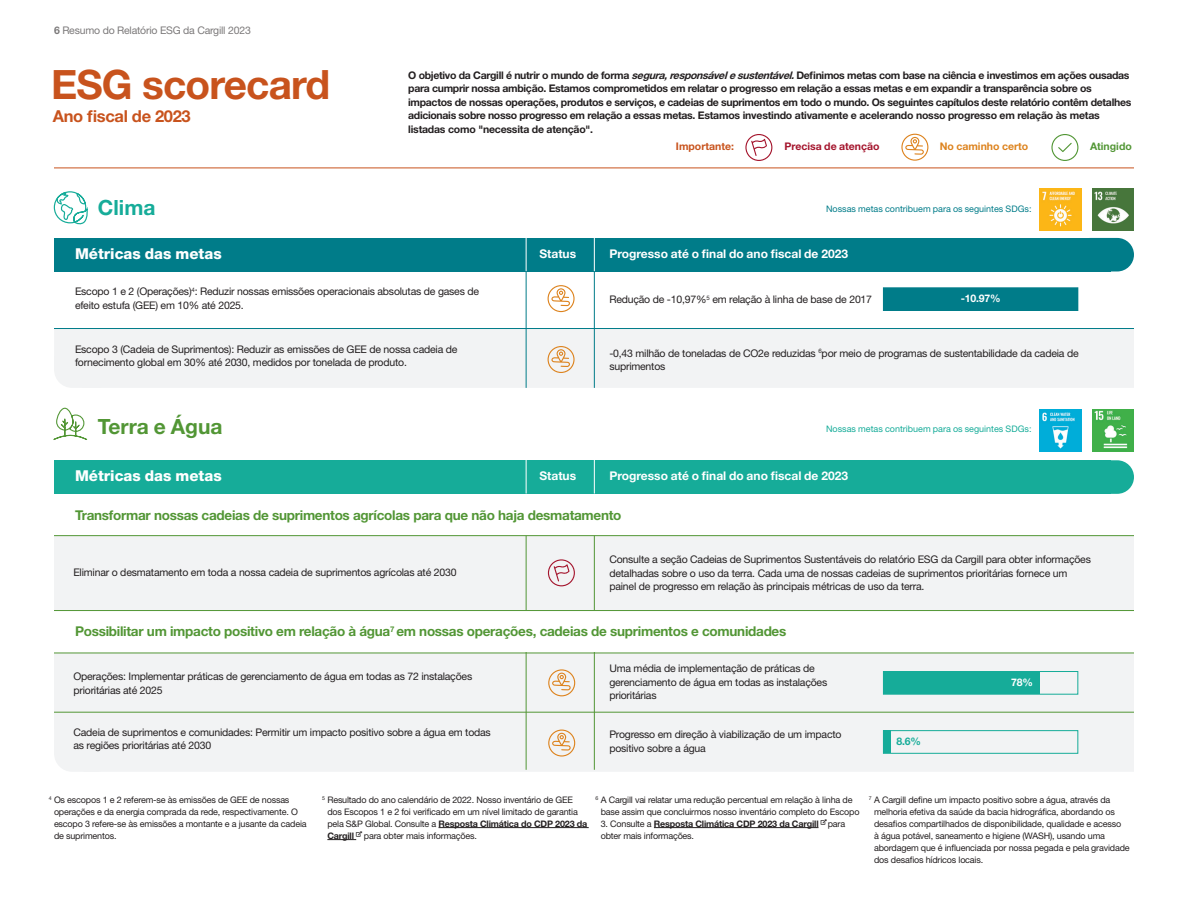
<style>
.page{position:relative;width:1188px;height:918px;background:#fff}
.page>*{position:absolute;margin:0;border:0;box-sizing:border-box;transform-origin:0 0}
.t1{font:700 40.5px "Helvetica Neue LT Std";letter-spacing:-.02em;color:#c8531d}
.t2{font:700 21px "Helvetica Neue LT Std";color:#529635}
.t3{font:700 21px "Helvetica Neue LT Std";color:#16ac99}
.t4{font:700 16.5px "Helvetica Neue LT Std";letter-spacing:-.02em;color:#c8531d}
.t5{font:800 15px "Helvetica Neue LT Std";color:#fff}
.t6{font:700 13.5px "Helvetica Neue LT Std";letter-spacing:-.02em;color:#529635}
.t7{font:700 12px "Helvetica Neue LT Std";color:#fff}
.t8{font:10.5px/13.5px "Helvetica Neue LT Std";letter-spacing:-.02em;color:#231f20}
.t9{font:700 10.5px/13.5px "Helvetica Neue LT Std";letter-spacing:-.03em;color:#231f20}
.t10{font:700 10.5px "Helvetica Neue LT Std";color:#a4142c}
.t11{font:700 10.5px "Helvetica Neue LT Std";color:#dd831e}
.t12{font:700 10.5px "Helvetica Neue LT Std";color:#c8531d}
.t13{font:700 10.5px "Helvetica Neue LT Std";color:#fff}
.t14{font:700 10.5px "Helvetica Neue LT Std";color:#529635}
.t15{font:700 10.5px "Helvetica Neue LT Std";color:#16ac99}
.t16{font:9px/12px "Helvetica Neue LT Std";letter-spacing:-.02em;color:#231f20}
.t17{font:9px "Helvetica Neue LT Std";color:#007c89}
.t18{font:9px "Helvetica Neue LT Std";color:#16ac99}
.t19{font:5.25px "Helvetica Neue LT Std";color:#231f20}
.s1{font-weight:700}
.s2{font-style:italic}
</style>
<div class="page">
<svg style="left:548px;top:285px;width:27px;height:27px"></svg>
<svg style="left:901px;top:134px;width:27px;height:27px"></svg>
<div style="left:54px;top:460px;width:1057px;height:34px;background:#16ac99"></div>
<div style="left:1074px;top:460px;width:60px;height:34px;background:#16ac99;border-radius:17px"></div>
<hr style="left:526px;top:458px;width:1px;height:36px;background:#fff">
<hr style="left:594px;top:458px;width:1px;height:36px;background:#fff">
<div style="left:54px;top:329px;width:1080px;height:59px;background:#f2f3f4"></div>
<div style="left:54px;top:238px;width:1057px;height:33px;background:#007c89"></div>
<div style="left:1074px;top:238px;width:60px;height:33px;background:#007c89;border-radius:17px"></div>
<hr style="left:54px;top:168px;width:1080px;height:1px;background:#c8531d">
<hr style="left:54px;top:328px;width:1080px;height:1px;background:#007c89">
<hr style="left:526px;top:271px;width:1px;height:117px;background:#007c89">
<hr style="left:594px;top:271px;width:1px;height:117px;background:#007c89">
<hr style="left:526px;top:236px;width:1px;height:35px;background:#fff">
<hr style="left:594px;top:236px;width:1px;height:35px;background:#fff">
<svg style="left:1051px;top:134px;width:27px;height:27px"></svg>
<svg style="left:745px;top:134px;width:27px;height:27px"></svg>
<img style="left:1039px;top:189px;width:42px;height:42px">
<img style="left:1092px;top:189px;width:42px;height:42px">
<svg style="left:53px;top:191px;width:35px;height:34px"></svg>
<img style="left:1039px;top:410px;width:42px;height:41px">
<img style="left:1092px;top:410px;width:42px;height:41px">
<svg style="left:53px;top:407px;width:35px;height:33px"></svg>
<div style="left:54px;top:728px;width:1080px;height:44px;background:#f2f3f4"></div>
<div style="left:54px;top:536px;width:1080px;height:83px;background:#f2f3f4"></div>
<div style="left:54px;top:653px;width:1080px;height:75px;background:#f2f3f4"></div>
<hr style="left:526px;top:536px;width:1px;height:234px;background:#529635">
<hr style="left:594px;top:536px;width:1px;height:234px;background:#529635">
<hr style="left:54px;top:712px;width:1080px;height:1px;background:#529635">
<hr style="left:54px;top:535px;width:1080px;height:1px;background:#529635">
<svg style="left:548px;top:559px;width:27px;height:27px"></svg>
<hr style="left:439px;top:827px;width:150px;height:1px;background:#231f20">
<hr style="left:654px;top:827px;width:165px;height:1px;background:#231f20">
<div style="left:54px;top:611px;width:1080px;height:41px;background:#fff"></div>
<hr style="left:54px;top:610px;width:1080px;height:1px;background:#529635">
<hr style="left:54px;top:653px;width:1080px;height:1px;background:#529635">
<div style="left:883px;top:287px;width:195px;height:24px;border:1px solid #007c89"></div>
<div style="left:883px;top:288px;width:195px;height:22px;background:#007c89"></div>
<div style="left:883px;top:671px;width:195px;height:24px;border:1px solid #16ac99"></div>
<div style="left:883px;top:672px;width:157px;height:22px;background:#16ac99"></div>
<div style="left:883px;top:730px;width:195px;height:24px;border:1px solid #16ac99"></div>
<div style="left:883px;top:731px;width:8px;height:22px;background:#16ac99"></div>
<svg style="left:548px;top:346px;width:27px;height:27px"></svg>
<svg style="left:548px;top:669px;width:27px;height:27px"></svg>
<svg style="left:548px;top:730px;width:27px;height:27px"></svg>
<svg style="left:327px;top:839px;width:30px;height:1px"></svg>
<p class="t8" style="left:54px;top:24px;width:198px"><span class="s1">6</span> Resumo do Relatório ESG da Cargill 2023</p>
<h1 class="t1" style="left:51px;top:59px;width:281px">ESG scorecard</h1>
<h3 class="t4" style="left:53px;top:105px;width:140px">Ano fiscal de 2023</h3>
<h2 class="t3" style="left:98px;top:194px;width:59px">Clima</h2>
<p class="t9" style="left:408px;top:68px;width:725px">O objetivo da Cargill é nutrir o mundo de forma <span class="s2">segura,responsávelesustentável.</span>Definimos metas com base na ciência e investimos em ações ousadas para cumprir nossa ambição. Estamos comprometidos em relatar o progresso em relação a essas metas e em expandir a transparência sobre os impactos de nossas operações, produtos e serviços, e cadeias de suprimentos em todo o mundo. Os seguintes capítulos deste relatório contêm detalhes adicionais sobre nosso progresso em relação a essas metas. Estamos investindo ativamente e acelerando nosso progresso em relação às metas listadas como "necessita de atenção".</p>
<p class="t12" style="left:676px;top:140px;width:60px">Importante:</p>
<p class="t10" style="left:784px;top:140px;width:97px">Precisa de atenção</p>
<p class="t11" style="left:940px;top:140px;width:90px">No caminho certo</p>
<p class="t14" style="left:1090px;top:140px;width:43px">Atingido</p>
<p class="t17" style="left:826px;top:204px;width:207px">Nossas metas contribuem para os seguintes SDGs:</p>
<h3 class="t5" style="left:75px;top:244px;width:148px">Métricas das metas</h3>
<p class="t7" style="left:540px;top:246px;width:38px">Status</p>
<p class="t7" style="left:609px;top:246px;width:240px">Progresso até o final do ano fiscal de 2023</p>
<p class="t8" style="left:75px;top:285px;width:406px">Escopo 1 e 2 (Operações)<sup>4</sup>: Reduzir nossas emissões operacionais absolutas de gases de efeito estufa (GEE) em 10% até 2025.</p>
<p class="t8" style="left:75px;top:342px;width:384px">Escopo 3 (Cadeia de Suprimentos): Reduzir as emissões de GEE de nossa cadeia de fornecimento global em 30% até 2030, medidos por tonelada de produto.</p>
<p class="t8" style="left:609px;top:293px;width:264px">Redução de -10,97%<sup>5</sup> em relação à linha de base de 2017</p>
<p class="t13" style="left:961px;top:292px;width:41px">-10.97%</p>
<p class="t8" style="left:609px;top:346px;width:471px">-0,43 milhão de toneladas de CO2e reduzidas <sup>6</sup>por meio de programas de sustentabilidade da cadeia de suprimentos</p>
<h2 class="t2" style="left:98px;top:414px;width:126px">Terra e Água</h2>
<p class="t18" style="left:826px;top:424px;width:207px">Nossas metas contribuem para os seguintes SDGs:</p>
<h3 class="t5" style="left:75px;top:467px;width:148px">Métricas das metas</h3>
<p class="t7" style="left:540px;top:469px;width:38px">Status</p>
<p class="t7" style="left:609px;top:469px;width:240px">Progresso até o final do ano fiscal de 2023</p>
<p class="t6" style="left:75px;top:507px;width:548px">Transformar nossas cadeias de suprimentos agrícolas para que não haja desmatamento</p>
<p class="t8" style="left:73px;top:565px;width:385px">Eliminar o desmatamento em toda a nossa cadeia de suprimentos agrícolas até 2030</p>
<p class="t8" style="left:609px;top:553px;width:483px">Consulte a seção Cadeias de Suprimentos Sustentáveis do relatório ESG da Cargill para obter informações detalhadas sobre o uso da terra. Cada uma de nossas cadeias de suprimentos prioritárias fornece um painel de progresso em relação às principais métricas de uso da terra.</p>
<p class="t6" style="left:75px;top:623px;width:713px">Possibilitar um impacto positivo em relação à água<sup>7</sup> em nossas operações, cadeias de suprimentos e comunidades</p>
<p class="t8" style="left:73px;top:669px;width:400px">Operações: Implementar práticas de gerenciamento de água em todas as 72 instalações prioritárias até 2025</p>
<p class="t8" style="left:73px;top:725px;width:419px">Cadeia de suprimentos e comunidades: Permitir um impacto positivo sobre a água em todas as regiões prioritárias até 2030</p>
<p class="t8" style="left:609px;top:662px;width:219px">Uma média de implementação de práticas de gerenciamento de água em todas as instalações prioritárias</p>
<p class="t8" style="left:609px;top:728px;width:234px">Progresso em direção à viabilização de um impacto positivo sobre a água</p>
<p class="t15" style="left:897px;top:735px;width:26px">8.6%</p>
<p class="t13" style="left:1011px;top:675px;width:23px">78%</p>
<p class="t19" style="left:49px;top:795px;width:4px">4</p>
<p class="t19" style="left:322px;top:795px;width:4px">5</p>
<p class="t19" style="left:595px;top:795px;width:4px">6</p>
<p class="t16" style="left:874px;top:793px;width:257px">A Cargill define um impacto positivo sobre a água, através da melhoria efetiva da saúde da bacia hidrográfica, abordando os desafios compartilhados de disponibilidade, qualidade e acesso<br>à água potável, saneamento e higiene (WASH), usando uma abordagem que é influenciada por nossa pegada e pela gravidade dos desafios hídricos locais.</p>
<p class="t19" style="left:869px;top:795px;width:4px">7</p>
<p class="t16" style="left:54px;top:793px;width:254px">Os escopos 1 e 2 referem-se às emissões de GEE de nossas operações e da energia comprada da rede, respectivamente. O escopo 3 refere-se às emissões a montante e a jusante da cadeia de suprimentos.</p>
<p class="t16" style="left:327px;top:793px;width:262px">Resultado do ano calendário de 2022. Nosso inventário de GEE dos Escopos 1 e 2 foi verificado em um nível limitado de garantia pela S&amp;P Global. Consulte a <span class="s1">Resposta Climática do CDP 2023 da Cargill</span> para obter mais informações.</p>
<p class="t16" style="left:601px;top:793px;width:260px">A Cargill vai relatar uma redução percentual em relação à linha de base assim que concluirmos nosso inventário completo do Escopo</p>
<p class="t16" style="left:601px;top:817px;width:246px">3. Consulte a <span class="s1">Resposta Climática CDP 2023 da Cargill</span> para obter mais informações.</p>
</div>
